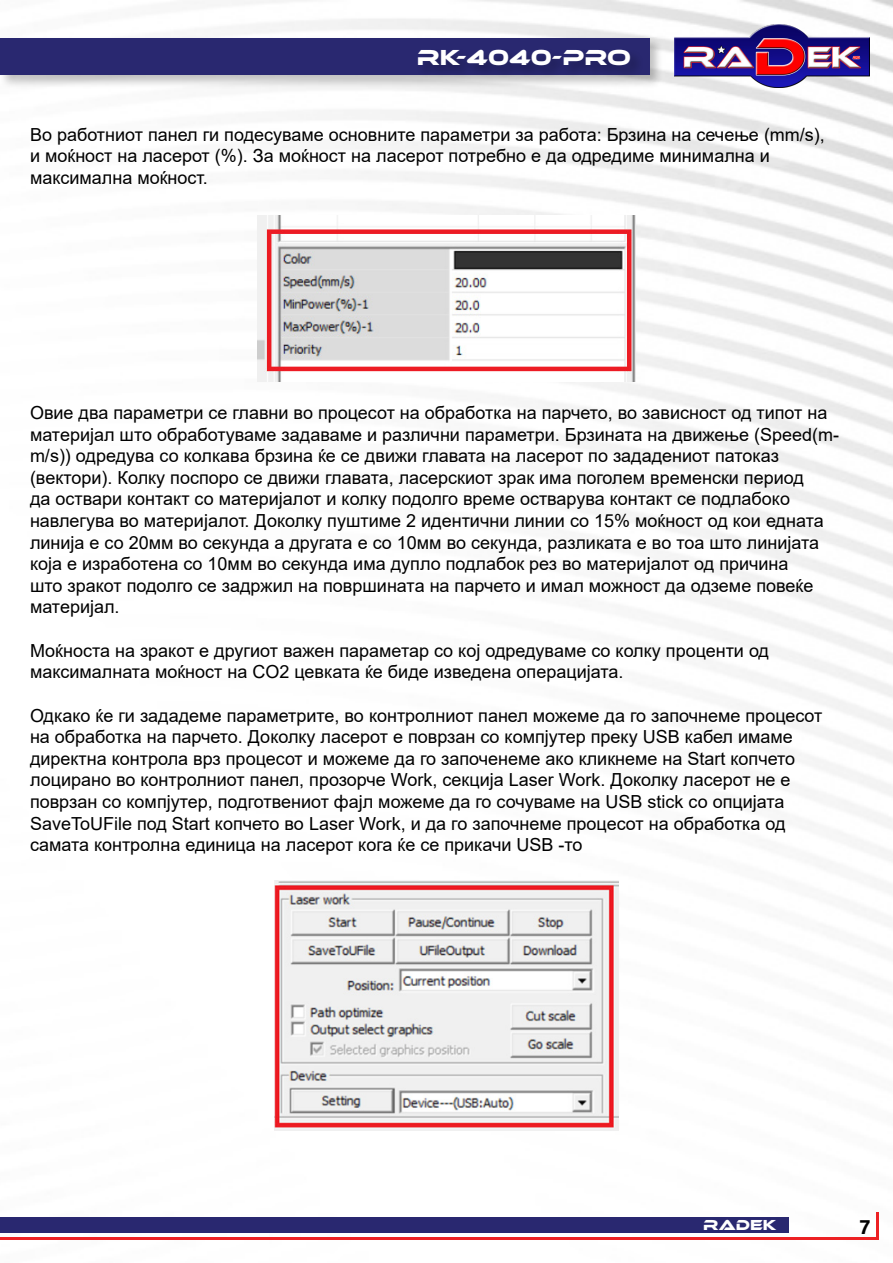
<style>
.page{position:relative;width:893px;height:1263px;background:#fff}
.page>*{position:absolute;margin:0;border:0;box-sizing:border-box;transform-origin:0 0}
.t1{font:22.5px "Ethnocentric Rg";color:#fff}
.t2{font:21px "Acumin Variable Concept";color:#000}
.t3{font:18px/21.6px "Arial";color:#000}
.t4{font:15px "Ethnocentric Rg";color:#fff}
</style>
<div class="page">
<img style="left:244px;top:0;width:649px;height:1237px">
<div style="left:0;top:36px;width:663px;height:53px;background:#000;opacity:.25"></div>
<div style="left:0;top:38px;width:649px;height:37px;background:#292870"></div>
<img style="left:674px;top:24px;width:195px;height:64px">
<div style="left:416px;top:48px;width:228px;height:31px;background:#000;opacity:.25"></div>
<div style="left:0;top:1217px;width:789px;height:16px;background:#292870"></div>
<hr style="left:0;top:1237px;width:878px;height:3px;background:#ed2124">
<hr style="left:877px;top:1213px;width:2px;height:27px;background:#ed2124">
<img style="left:257px;top:215px;width:378px;height:167px">
<img style="left:274px;top:880px;width:345px;height:250px">
<p class="t1" style="left:417px;top:44px;width:216px">RK-4040-PRO</p>
<p class="t3" style="left:30px;top:123px;width:796px">Во работниот панел ги подесуваме основните параметри за работа: Брзина на сечење (mm/s), и моќност на ласерот (%). За моќност на ласерот потребно е да одредиме минимална и максимална моќност.</p>
<p class="t3" style="left:30px;top:402px;width:811px">Овие два параметри се главни во процесот на обработка на парчето, во зависност од типот на материјал што обработуваме задаваме и различни параметри. Брзината на движење (Speed(m&shy;m/s)) одредува со колкава брзина ќе се движи главата на ласерот по зададениот патоказ (вектори). Колку поспоро се движи главата, ласерскиот зрак има поголем временски период<br>да оствари контакт со материјалот и колку подолго време остварува контакт се подлабоко навлегува во материјалот. Доколку пуштиме 2 идентични линии со 15% моќност од кои едната линија е со 20мм во секунда а другата е со 10мм во секунда, разликата е во тоа што линијата која е изработена со 10мм во секунда има дупло подлабок рез во материјалот од причина<br>што зракот подолго се задржил на површината на парчето и имал можност да одземе повеќе материјал.</p>
<p class="t3" style="left:30px;top:639px;width:741px">Моќноста на зракот е другиот важен параметар со кој одредуваме со колку проценти од максималната моќност на CO2 цевката ќе биде изведена операцијата.</p>
<p class="t3" style="left:30px;top:704px;width:794px">Одкако ќе ги зададеме параметрите, во контролниот панел можеме да го започнеме процесот на обработка на парчето. Доколку ласерот е поврзан со компјутер преку USB кабел имаме директна контрола врз процесот и можеме да го започенеме ако кликнеме на Start копчето лоцирано во контролниот панел, прозорче Work, секција Laser Work. Доколку ласерот не е поврзан со компјутер, подготвениот фајл можеме да го сочуваме на USB stick со опцијата SaveToUFile под Start копчето во Laser Work, и да го започнеме процесот на обработка од самата контролна единица на ласерот кога ќе се прикачи USB -то</p>
<p class="t4" style="left:703px;top:1216px;width:75px">RADEK</p>
<p class="t2" style="left:860px;top:1212px;width:12px">7</p>
</div>
